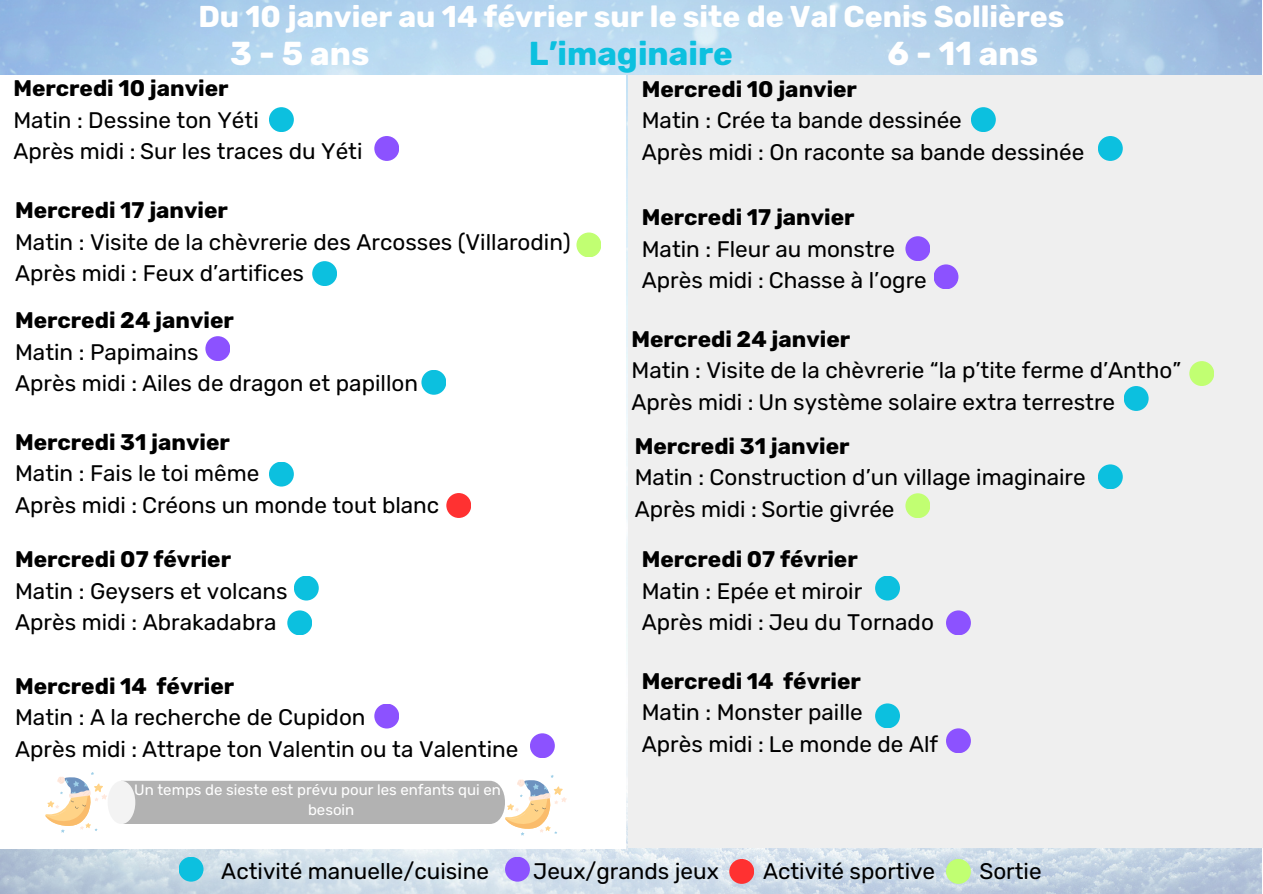
<style>
.page{position:relative;width:1263px;height:894px;background:#fff}
.page>*{position:absolute;margin:0;border:0;box-sizing:border-box;transform-origin:0 0}
.t1{font:700 33px "Rubik";color:#fff}
.t2{font:700 33px "Rubik";color:#0cc0df}
.t3{font:700 30px "Rubik";color:#fff}
.t4{font:22.5px "Rubik";color:#000}
.t5{font:700 22.5px "Rubik";color:#000}
.t6{font:15px/20.2px "Rubik";color:#fff;text-align:center}
</style>
<div class="page">
<img style="left:0;top:0;width:1261px;height:893px">
<div style="left:0;top:75px;width:626px;height:773px;background:#fff"></div>
<div style="left:628px;top:75px;width:635px;height:772px;background:#efefef"></div>
<svg style="left:45px;top:772px;width:522px;height:63px"></svg>
<div style="left:179px;top:856px;width:24px;height:25px;background:#0cc0df;border-radius:50%"></div>
<div style="left:505px;top:856px;width:25px;height:25px;background:#8c52ff;border-radius:50%"></div>
<div style="left:729px;top:858px;width:25px;height:25px;background:#ff3131;border-radius:50%"></div>
<div style="left:946px;top:858px;width:25px;height:25px;background:#c1ff72;border-radius:50%"></div>
<div style="left:269px;top:107px;width:25px;height:25px;background:#0cc0df;border-radius:50%"></div>
<div style="left:971px;top:107px;width:25px;height:25px;background:#0cc0df;border-radius:50%"></div>
<div style="left:1098px;top:464px;width:25px;height:25px;background:#0cc0df;border-radius:50%"></div>
<div style="left:1189px;top:361px;width:25px;height:25px;background:#c1ff72;border-radius:50%"></div>
<div style="left:576px;top:232px;width:25px;height:25px;background:#c1ff72;border-radius:50%"></div>
<div style="left:374px;top:136px;width:25px;height:25px;background:#8c52ff;border-radius:50%"></div>
<div style="left:446px;top:493px;width:25px;height:25px;background:#ff3131;border-radius:50%"></div>
<div style="left:374px;top:703px;width:25px;height:25px;background:#8c52ff;border-radius:50%"></div>
<div style="left:875px;top:703px;width:25px;height:25px;background:#0cc0df;border-radius:50%"></div>
<div style="left:905px;top:236px;width:25px;height:25px;background:#8c52ff;border-radius:50%"></div>
<div style="left:312px;top:261px;width:25px;height:25px;background:#0cc0df;border-radius:50%"></div>
<div style="left:933px;top:264px;width:25px;height:25px;background:#8c52ff;border-radius:50%"></div>
<div style="left:205px;top:336px;width:25px;height:25px;background:#8c52ff;border-radius:50%"></div>
<div style="left:421px;top:370px;width:25px;height:24px;background:#0cc0df;border-radius:50%"></div>
<div style="left:1124px;top:386px;width:25px;height:25px;background:#0cc0df;border-radius:50%"></div>
<div style="left:287px;top:610px;width:25px;height:25px;background:#0cc0df;border-radius:50%"></div>
<div style="left:294px;top:575px;width:25px;height:25px;background:#0cc0df;border-radius:50%"></div>
<div style="left:875px;top:575px;width:25px;height:25px;background:#0cc0df;border-radius:50%"></div>
<div style="left:946px;top:610px;width:25px;height:25px;background:#8c52ff;border-radius:50%"></div>
<div style="left:946px;top:728px;width:25px;height:25px;background:#8c52ff;border-radius:50%"></div>
<div style="left:1098px;top:136px;width:25px;height:25px;background:#0cc0df;border-radius:50%"></div>
<div style="left:905px;top:493px;width:25px;height:25px;background:#c1ff72;border-radius:50%"></div>
<div style="left:269px;top:461px;width:25px;height:25px;background:#0cc0df;border-radius:50%"></div>
<div style="left:530px;top:733px;width:25px;height:25px;background:#8c52ff;border-radius:50%"></div>
<p class="t3" style="left:198px;top:-1px;width:868px">Du 10 janvier au 14 février sur le site de Val Cenis Sollières</p>
<p class="t1" style="left:230px;top:34px;width:141px">3-5ans</p>
<p class="t2" style="left:529px;top:34px;width:206px">L’imaginaire</p>
<p class="t1" style="left:887px;top:34px;width:152px">6-11ans</p>
<p class="t5" style="left:13px;top:75px;width:217px">Mercredi 10 janvier</p>
<p class="t4" style="left:13px;top:107px;width:247px">Matin : Dessine ton Yéti</p>
<p class="t4" style="left:13px;top:138px;width:351px">Après midi : Sur les traces du Yéti</p>
<p class="t5" style="left:15px;top:197px;width:214px">Mercredi 17 janvier</p>
<p class="t4" style="left:15px;top:228px;width:557px">Matin : Visite de la chèvrerie des Arcosses (Villarodin)</p>
<p class="t4" style="left:15px;top:260px;width:290px">Après midi : Feux d’artifices</p>
<p class="t5" style="left:15px;top:307px;width:220px">Mercredi 24 janvier</p>
<p class="t4" style="left:15px;top:339px;width:185px">Matin : Papimains</p>
<p class="t4" style="left:15px;top:370px;width:404px">Après midi : Ailes de dragon et papillon</p>
<p class="t5" style="left:15px;top:429px;width:216px">Mercredi 31 janvier</p>
<p class="t4" style="left:15px;top:460px;width:246px">Matin : Fais le toi même</p>
<p class="t4" style="left:15px;top:492px;width:426px">Après midi : Créons un monde tout blanc</p>
<p class="t5" style="left:15px;top:546px;width:217px">Mercredi 07 février</p>
<p class="t4" style="left:15px;top:577px;width:274px">Matin : Geysers et volcans</p>
<p class="t4" style="left:15px;top:609px;width:263px">Après midi : Abrakadabra</p>
<p class="t5" style="left:15px;top:672px;width:221px">Mercredi 14 février</p>
<p class="t4" style="left:15px;top:704px;width:352px">Matin : A la recherche de Cupidon</p>
<p class="t4" style="left:15px;top:735px;width:505px">Après midi : Attrape ton Valentin ou ta Valentine</p>
<p class="t6" style="left:134px;top:779px;width:396px">Un temps de sieste est prévu pour les enfants qui en ont besoin</p>
<p class="t5" style="left:642px;top:75px;width:217px">Mercredi 10 janvier</p>
<p class="t4" style="left:642px;top:107px;width:322px">Matin : Crée ta bande dessinée</p>
<p class="t4" style="left:642px;top:138px;width:444px">Après midi : On raconte sa bande dessinée</p>
<p class="t5" style="left:642px;top:204px;width:214px">Mercredi 17 janvier</p>
<p class="t4" style="left:642px;top:235px;width:255px">Matin : Fleur au monstre</p>
<p class="t4" style="left:642px;top:267px;width:287px">Après midi : Chasse à l’ogre</p>
<p class="t5" style="left:631px;top:325px;width:220px">Mercredi 24 janvier</p>
<p class="t4" style="left:631px;top:357px;width:551px">Matin : Visite de la chèvrerie “la p’tite ferme d’Antho”</p>
<p class="t4" style="left:631px;top:388px;width:485px">Après midi : Un système solaire extra terrestre</p>
<p class="t5" style="left:635px;top:432px;width:216px">Mercredi 31 janvier</p>
<p class="t4" style="left:635px;top:464px;width:452px">Matin : Construction d’un village imaginaire</p>
<p class="t4" style="left:635px;top:495px;width:261px">Après midi : Sortie givrée</p>
<p class="t5" style="left:642px;top:546px;width:217px">Mercredi 07 février</p>
<p class="t4" style="left:642px;top:577px;width:222px">Matin : Epée et miroir</p>
<p class="t4" style="left:642px;top:609px;width:294px">Après midi : Jeu du Tornado</p>
<p class="t5" style="left:642px;top:667px;width:221px">Mercredi 14 février</p>
<p class="t4" style="left:642px;top:699px;width:223px">Matin : Monster paille</p>
<p class="t4" style="left:642px;top:730px;width:298px">Après midi : Le monde de Alf</p>
<p class="t4" style="left:221px;top:858px;width:269px">Activité manuelle/cuisine</p>
<p class="t4" style="left:533px;top:858px;width:187px">Jeux/grands jeux</p>
<p class="t4" style="left:763px;top:858px;width:174px">Activité sportive</p>
<p class="t4" style="left:979px;top:858px;width:64px">Sortie</p>
</div>
